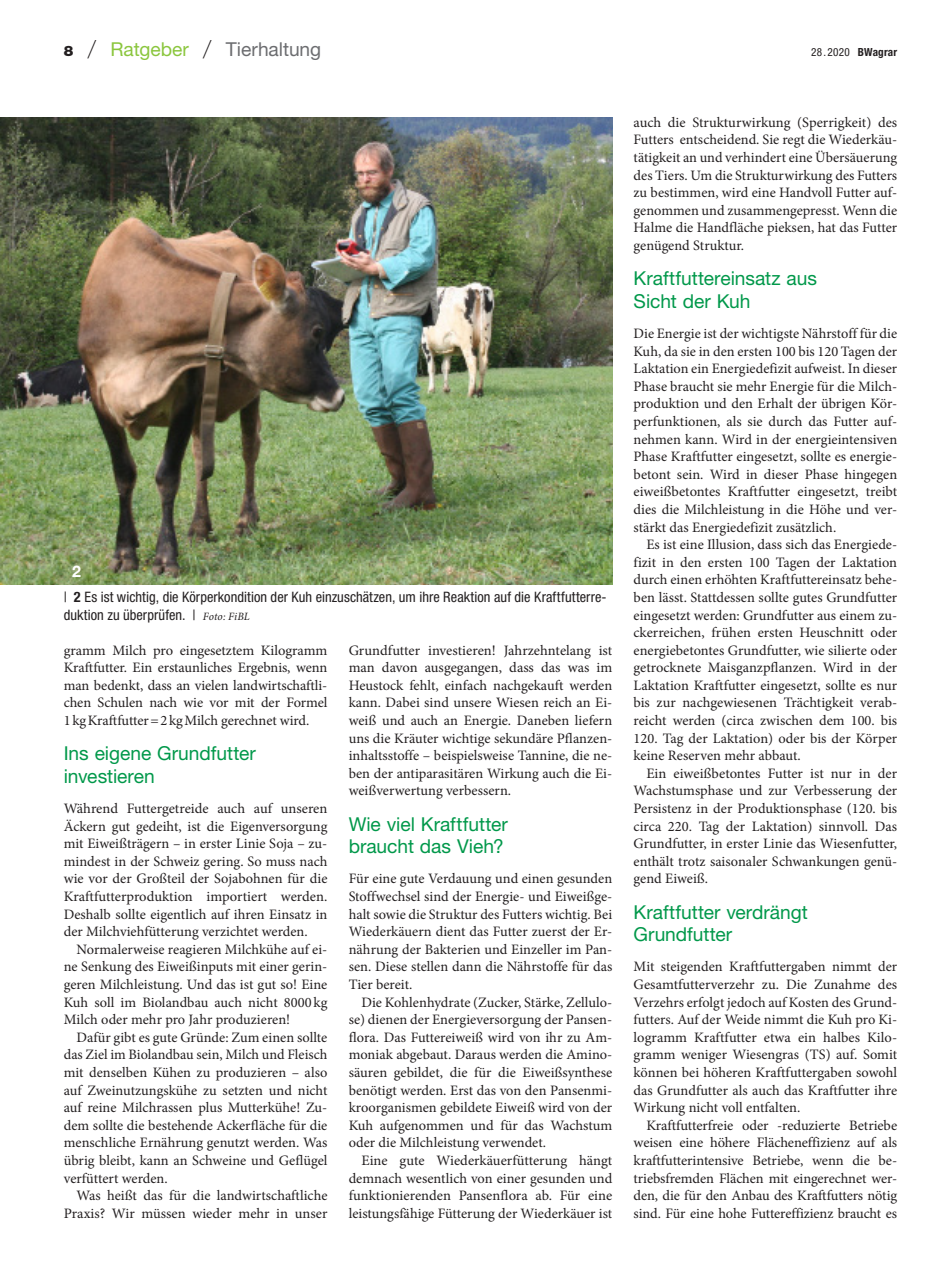
<style>
.page{position:relative;width:944px;height:1285px;background:#fff}
.page>*{position:absolute;margin:0;border:0;box-sizing:border-box;transform-origin:0 0}
.Ratgeber_Zwischentit{font:19.2px/22.4px "Helvetica Neue LT Std";color:#00984a}
.t1{font:19.2px "Helvetica Neue LT Std";color:#6c6d70}
.x_Bildziffer{font:700 16.05px "Helvetica Neue LT Std";color:#fff}
.Ratgeber_Grundtext_m{font:14.4px/17.5px "Minion Pro";color:#231f20;text-align:justify}
.Ratgeber_Grundtext_o{font:14.4px/17.5px "Minion Pro";color:#231f20;text-align:justify}
.BWA_BU{font:condensed 14.4px/17.5px "Helvetica Neue LT Std";letter-spacing:.005em;color:#231f20}
.t2{font:condensed 11.25px "Helvetica Neue LT Std";letter-spacing:.025em;color:#231f20}
.s1{font-weight:900;font-size:14.4px;color:#231f20}
.s2{font-weight:100;font-size:24.6px;color:#231f20}
.s3{color:#8bc63e}
.s4{font-weight:700}
.s5{font-family:"Minion Pro";font-style:italic;font-stretch:normal;font-size:11.25px}
</style>
<div class="page">
<img style="left:0;top:117px;width:612px;height:467px">
<h1 class="t1" style="left:64px;top:38px;width:259px"><span class="s1">8</span> <span class="s2">/</span> <span class="s3">Ratgeber</span> <span class="s2">/</span> Tierhaltung</h1>
<p class="t2" style="left:811px;top:46px;width:88px">28.2020 <span class="s4">BWagrar</span></p>
<p class="x_Bildziffer" style="left:72px;top:561px;width:10px">2</p>
<p class="BWA_BU" style="left:64px;top:588px;width:544px">| <span class="s4">2</span> Es ist wichtig, die Körperkondition der Kuh einzuschätzen, um ihre Reaktion auf die Kraftfutterre&shy;duktion zu überprüfen. | <span class="s5">Foto: FiBL</span></p>
<p class="Ratgeber_Grundtext_m" style="left:64px;top:641px;width:265px">gramm Milch pro eingesetztem Kilogramm Kraftfutter. Ein erstaunliches Ergebnis, wenn man bedenkt, dass an vielen landwirtschaftli&shy;chen Schulen nach wie vor mit der Formel 1kgKraftfutter=2kgMilch gerechnet wird.</p>
<p class="Ratgeber_Zwischentit" style="left:64px;top:741px;width:194px">Ins eigene Grundfutter investieren</p>
<p class="Ratgeber_Grundtext_o" style="left:64px;top:799px;width:265px">Während Futtergetreide auch auf unseren Äckern gut gedeiht, ist die Eigenversorgung mit Eiweißträgern – in erster Linie Soja – zu&shy;mindest in der Schweiz gering. So muss nach wie vor der Großteil der Sojabohnen für die Kraftfutterproduktion importiert werden.<br>Deshalb sollte eigentlich auf ihren Einsatz in der Milchviehfütterung verzichtet werden.</p>
<p class="Ratgeber_Grundtext_m" style="left:64px;top:940px;width:265px;text-indent:13px">Normalerweise reagieren Milchkühe auf ei&shy;ne Senkung des Eiweißinputs mit einer gerin&shy;geren Milchleistung. Und das ist gut so! Eine Kuh soll im Biolandbau auch nicht 8000 kg Milch oder mehr pro Jahr produzieren!</p>
<p class="Ratgeber_Grundtext_m" style="left:64px;top:1028px;width:265px;text-indent:13px">Dafür gibt es gute Gründe: Zum einen sollte das Ziel im Biolandbau sein, Milch und Fleisch mit denselben Kühen zu produzieren – also auf Zweinutzungskühe zu setzten und nicht auf reine Milchrassen plus Mutterkühe! Zu&shy;dem sollte die bestehende Ackerfläche für die menschliche Ernährung genutzt werden. Was übrig bleibt, kann an Schweine und Geflügel verfüttert werden.</p>
<p class="Ratgeber_Grundtext_m" style="left:64px;top:1186px;width:265px;text-align:right">Was heißt das für die landwirtschaftliche<br>Praxis? Wir müssen wieder mehr in unser</p>
<p class="Ratgeber_Grundtext_m" style="left:349px;top:641px;width:265px">Grundfutter investieren! Jahrzehntelang ist man davon ausgegangen, dass das was im Heustock fehlt, einfach nachgekauft werden kann. Dabei sind unsere Wiesen reich an Ei&shy;weiß und auch an Energie. Daneben liefern uns die Kräuter wichtige sekundäre Pflanzen&shy;inhaltsstoffe – beispielsweise Tannine, die ne&shy;ben der antiparasitären Wirkung auch die Ei&shy;weißverwertung verbessern.</p>
<p class="Ratgeber_Zwischentit" style="left:349px;top:812px;width:161px">Wie viel Kraftfutter braucht das Vieh?</p>
<p class="Ratgeber_Grundtext_o" style="left:349px;top:870px;width:265px">Für eine gute Verdauung und einen gesunden Stoffwechsel sind der Energie- und Eiweißge&shy;halt sowie die Struktur des Futters wichtig. Bei Wiederkäuern dient das Futter zuerst der Er&shy;nährung der Bakterien und Einzeller im Pan&shy;sen. Diese stellen dann die Nährstoffe für das Tier bereit.</p>
<p class="Ratgeber_Grundtext_m" style="left:349px;top:993px;width:265px;text-indent:13px">Die Kohlenhydrate (Zucker, Stärke, Zellulo&shy;se) dienen der Energieversorgung der Pansen&shy;flora. Das Futtereiweiß wird von ihr zu Am&shy;moniak abgebaut. Daraus werden die Amino&shy;säuren gebildet, die für die Eiweißsynthese benötigt werden. Erst das von den Pansenmi&shy;kroorganismen gebildete Eiweiß wird von der Kuh aufgenommen und für das Wachstum oder die Milchleistung verwendet.</p>
<p class="Ratgeber_Grundtext_m" style="left:349px;top:1151px;width:265px;text-indent:13px">Eine gute Wiederkäuerfütterung hängt demnach wesentlich von einer gesunden und funktionierenden Pansenflora ab. Für eine leistungsfähige Fütterung der Wiederkäuer ist</p>
<p class="Ratgeber_Grundtext_m" style="left:634px;top:113px;width:265px">auch die Strukturwirkung (Sperrigkeit) des Futters entscheidend. Sie regt die Wiederkäu&shy;tätigkeit an und verhindert eine Übersäuerung des Tiers. Um die Strukturwirkung des Futters zu bestimmen, wird eine Handvoll Futter auf&shy;genommen und zusammengepresst. Wenn die Halme die Handfläche pieksen, hat das Futter genügend Struktur.</p>
<p class="Ratgeber_Zwischentit" style="left:634px;top:267px;width:185px">Kraftfuttereinsatz aus<br>Sicht der Kuh</p>
<p class="Ratgeber_Grundtext_o" style="left:634px;top:324px;width:265px">Die Energie ist der wichtigste Nährstoff für die Kuh, da sie in den ersten 100 bis 120 Tagen der Laktation ein Energiedefizit aufweist. In dieser Phase braucht sie mehr Energie für die Milch&shy;produktion und den Erhalt der übrigen Kör&shy;perfunktionen, als sie durch das Futter auf&shy;nehmen kann. Wird in der energieintensiven Phase Kraftfutter eingesetzt, sollte es energie&shy;betont sein. Wird in dieser Phase hingegen eiweißbetontes Kraftfutter eingesetzt, treibt dies die Milchleistung in die Höhe und ver&shy;stärkt das Energiedefizit zusätzlich.</p>
<p class="Ratgeber_Grundtext_m" style="left:634px;top:535px;width:265px;text-indent:13px">Es ist eine Illusion, dass sich das Energiede&shy;fizit in den ersten 100 Tagen der Laktation durch einen erhöhten Kraftfuttereinsatz behe&shy;ben lässt. Stattdessen sollte gutes Grundfutter eingesetzt werden: Grundfutter aus einem zu&shy;ckerreichen, frühen ersten Heuschnitt oder energiebetontes Grundfutter, wie silierte oder getrocknete Maisganzpflanzen. Wird in der Laktation Kraftfutter eingesetzt, sollte es nur bis zur nachgewiesenen Trächtigkeit verab&shy;reicht werden (circa zwischen dem 100. bis 120. Tag der Laktation) oder bis der Körper keine Reserven mehr abbaut.</p>
<p class="Ratgeber_Grundtext_m" style="left:634px;top:764px;width:265px;text-indent:13px">Ein eiweißbetontes Futter ist nur in der Wachstumsphase und zur Verbesserung der Persistenz in der Produktionsphase (120. bis circa 220. Tag der Laktation) sinnvoll. Das Grundfutter, in erster Linie das Wiesenfutter, enthält trotz saisonaler Schwankungen genü&shy;gend Eiweiß.</p>
<p class="Ratgeber_Zwischentit" style="left:634px;top:900px;width:176px">Kraftfutter verdrängt<br>Grundfutter</p>
<p class="Ratgeber_Grundtext_o" style="left:634px;top:957px;width:265px">Mit steigenden Kraftfuttergaben nimmt der Gesamtfutterverzehr zu. Die Zunahme des Verzehrs erfolgt jedoch auf Kosten des Grund&shy;futters. Auf der Weide nimmt die Kuh pro Ki&shy;logramm Kraftfutter etwa ein halbes Kilo&shy;gramm weniger Wiesengras (TS) auf. Somit können bei höheren Kraftfuttergaben sowohl das Grundfutter als auch das Kraftfutter ihre Wirkung nicht voll entfalten.</p>
<p class="Ratgeber_Grundtext_m" style="left:634px;top:1116px;width:265px;text-indent:13px">Kraftfutterfreie oder -reduzierte Betriebe weisen eine höhere Flächeneffizienz auf als kraftfutterintensive Betriebe, wenn die be&shy;triebsfremden Flächen mit eingerechnet wer&shy;den, die für den Anbau des Kraftfutters nötig sind. Für eine hohe Futtereffizienz braucht es</p>
</div>
